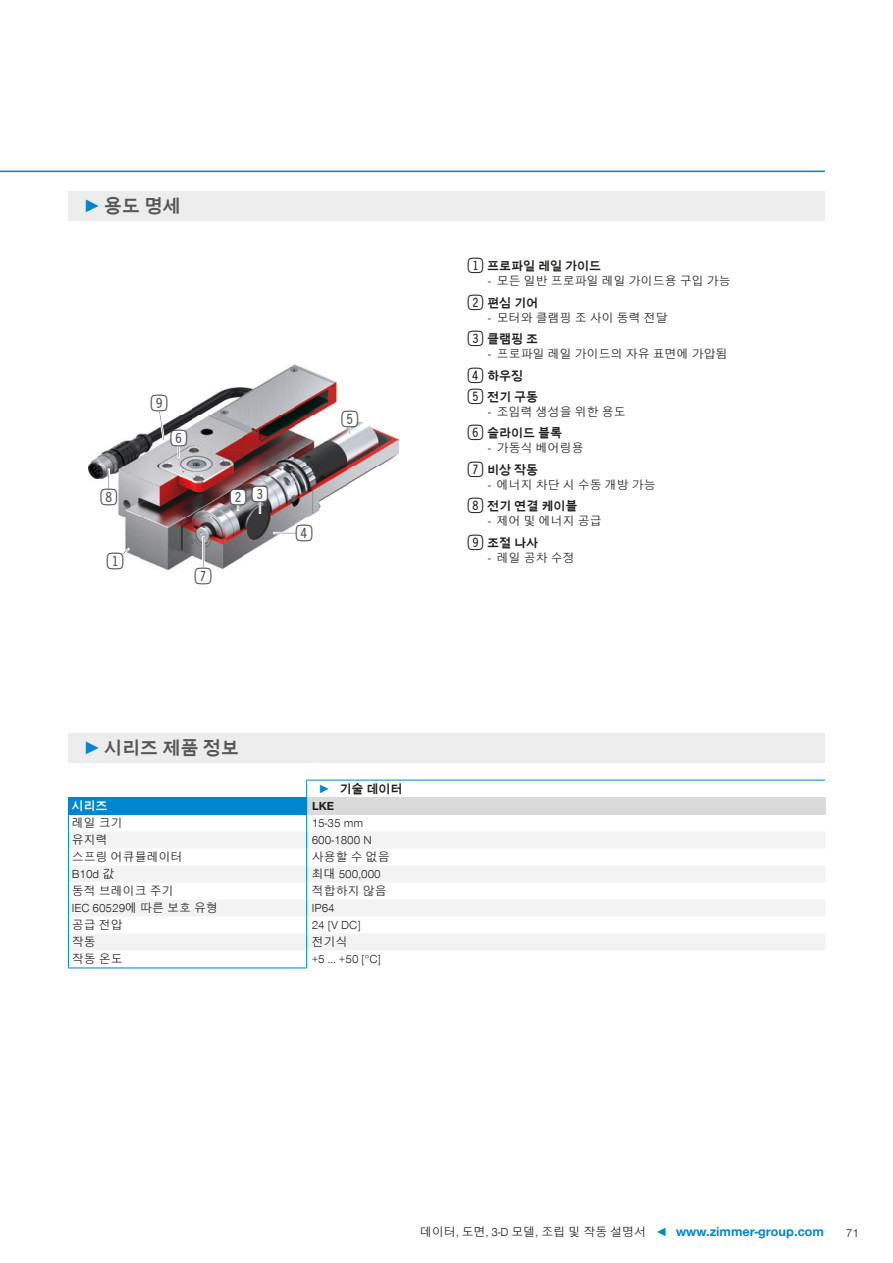
<style>
.page{position:relative;width:893px;height:1263px;background:#fff}
.page>*{position:absolute;margin:0;border:0;box-sizing:border-box;transform-origin:0 0}
.t1{font:27.6px "Double Digits Super Square";color:#4f4e52}
.t2{font:700 18px "Zimmer Group Sans Global";color:#575756}
.t3{font:300 12px/21.5px "Zimmer Group Sans Global";color:#1d1d1b}
.t4{font:700 12px "Zimmer Group Sans Global";color:#1d1d1b}
.t5{font:700 12px "Zimmer Group Sans Global";color:#fff}
.s1{font-family:"Zimmer Group Sans";color:#0086ce}
.s2{color:#0086ce}
.s3{font-family:"Double Digits Super Square";font-weight:400;font-size:25.5px}
.s4{font-weight:700}
.s5{font-weight:700;font-size:13.5px;color:#0086ce}
</style>
<div class="page">
<img style="left:89px;top:364px;width:310px;height:205px">
<svg style="left:121px;top:548px;width:9px;height:7px"></svg>
<div style="left:107px;top:553px;width:16px;height:15px;background:#fff;border-radius:50%"></div>
<div style="left:252px;top:486px;width:16px;height:16px;background:#fff;border-radius:50%"></div>
<svg style="left:259px;top:502px;width:2px;height:12px"></svg>
<div style="left:230px;top:490px;width:16px;height:15px;background:#fff;border-radius:50%"></div>
<svg style="left:237px;top:505px;width:2px;height:6px"></svg>
<div style="left:297px;top:525px;width:15px;height:16px;background:#fff;border-radius:50%"></div>
<div style="left:274px;top:532px;width:23px;height:2px;border:1px solid #fff"></div>
<div style="left:342px;top:412px;width:16px;height:15px;background:#fff;border-radius:50%"></div>
<svg style="left:349px;top:427px;width:2px;height:8px"></svg>
<div style="left:150px;top:396px;width:16px;height:16px;background:#fff;border-radius:50%"></div>
<svg style="left:158px;top:410px;width:7px;height:31px"></svg>
<div style="left:101px;top:489px;width:16px;height:16px;background:#fff;border-radius:50%"></div>
<div style="left:108px;top:469px;width:2px;height:20px;border:1px solid #fff"></div>
<div style="left:196px;top:568px;width:15px;height:15px;background:#fff;border-radius:50%"></div>
<div style="left:202px;top:536px;width:2px;height:32px;border:1px solid #fff"></div>
<div style="left:171px;top:430px;width:15px;height:16px;background:#fff;border-radius:50%"></div>
<svg style="left:178px;top:446px;width:2px;height:12px"></svg>
<hr style="left:0;top:171px;width:825px;height:1px;background:#0086ce">
<div style="left:68px;top:191px;width:757px;height:30px;background:#ededed"></div>
<div style="left:68px;top:733px;width:757px;height:30px;background:#ededed"></div>
<hr style="left:306px;top:780px;width:519px;height:1px;background:#0086ce">
<div style="left:68px;top:797px;width:239px;height:17px;background:#0086ce"></div>
<div style="left:307px;top:797px;width:518px;height:17px;background:#dadada"></div>
<svg style="left:69px;top:831px;width:756px;height:119px;fill:#f3f3f3"></svg>
<hr style="left:68px;top:967px;width:239px;height:1px;background:#0086ce">
<hr style="left:68px;top:814px;width:239px;height:1px;background:#0086ce">
<svg style="left:68px;top:815px;width:1px;height:152px"></svg>
<svg style="left:306px;top:780px;width:1px;height:187px"></svg>
<h2 class="t2" style="left:83px;top:195px;width:99px"><span class="s1">►</span> 용도 명세</h2>
<h1 class="t1" style="left:101px;top:485px;width:23px">8</h1>
<h1 class="t1" style="left:107px;top:549px;width:23px">1</h1>
<h1 class="t1" style="left:151px;top:391px;width:23px">9</h1>
<h1 class="t1" style="left:170px;top:426px;width:23px">6</h1>
<h1 class="t1" style="left:230px;top:484px;width:45px">23</h1>
<h1 class="t1" style="left:195px;top:564px;width:23px">7</h1>
<h1 class="t1" style="left:296px;top:521px;width:23px">4</h1>
<h1 class="t1" style="left:342px;top:407px;width:23px">5</h1>
<h2 class="t2" style="left:83px;top:738px;width:158px"><span class="s1">►</span> 시리즈 제품 정보</h2>
<p class="t4" style="left:319px;top:781px;width:86px"><span class="s2">►</span> 기술 데이터</p>
<p class="t5" style="left:72px;top:798px;width:37px">시리즈</p>
<p class="t4" style="left:312px;top:798px;width:24px">LKE</p>
<p class="t3" style="left:72px;top:812px;width:52px">레일 크기</p>
<p class="t3" style="left:312px;top:812px;width:53px">15-35 mm</p>
<p class="t3" style="left:72px;top:829px;width:37px">유지력</p>
<p class="t3" style="left:312px;top:829px;width:61px">600-1800 N</p>
<p class="t3" style="left:72px;top:846px;width:112px">스프링 어큐뮬레이터</p>
<p class="t3" style="left:312px;top:846px;width:79px">사용할 수 없음</p>
<p class="t3" style="left:72px;top:863px;width:44px">B10d 값</p>
<p class="t3" style="left:312px;top:863px;width:71px">최대 500,000</p>
<p class="t3" style="left:72px;top:880px;width:103px">동적 브레이크 주기</p>
<p class="t3" style="left:312px;top:880px;width:76px">적합하지 않음</p>
<p class="t3" style="left:72px;top:897px;width:148px">IEC 60529에 따른 보호 유형</p>
<p class="t3" style="left:312px;top:897px;width:25px">IP64</p>
<p class="t3" style="left:72px;top:914px;width:52px">공급 전압</p>
<p class="t3" style="left:312px;top:914px;width:50px">24 [V DC]</p>
<p class="t3" style="left:72px;top:931px;width:25px">작동</p>
<p class="t3" style="left:312px;top:931px;width:37px">전기식</p>
<p class="t3" style="left:72px;top:948px;width:52px">작동 온도</p>
<p class="t3" style="left:312px;top:948px;width:71px">+5 ... +50 [°C]</p>
<p class="t4" style="left:468px;top:259px;width:135px"><span class="s3">1</span>프로파일 레일 가이드</p>
<p class="t3" style="left:468px;top:271px;width:264px;text-indent:20px">- 모든 일반 프로파일 레일 가이드용 구입 가능<br><span class="s3">2</span><span class="s4">편심 기어</span></p>
<p class="t3" style="left:468px;top:307px;width:201px;text-indent:20px">- 모터와 클램핑 조 사이 동력 전달<br><span class="s3">3</span><span class="s4">클램핑 조</span></p>
<p class="t3" style="left:468px;top:343px;width:261px;text-indent:20px">- 프로파일 레일 가이드의 자유 표면에 가압됨<br><span class="s3">4</span><span class="s4">하우징<br></span><span class="s3">5</span><span class="s4">전기 구동</span></p>
<p class="t3" style="left:468px;top:401px;width:159px;text-indent:20px">- 조임력 생성을 위한 용도<br><span class="s3">6</span><span class="s4">슬라이드 블록</span></p>
<p class="t3" style="left:468px;top:437px;width:117px;text-indent:20px">- 가동식 베어링용<br><span class="s3">7</span><span class="s4">비상 작동</span></p>
<p class="t3" style="left:468px;top:474px;width:189px;text-indent:20px">- 에너지 차단 시 수동 개방 가능<br><span class="s3">8</span><span class="s4">전기 연결 케이블</span></p>
<p class="t3" style="left:468px;top:510px;width:135px;text-indent:20px">- 제어 및 에너지 공급<br><span class="s3">9</span><span class="s4">조절 나사</span></p>
<p class="t3" style="left:488px;top:547px;width:88px">- 레일 공차 수정</p>
<p class="t3" style="left:420px;top:1221px;width:405px">데이터, 도면, 3-D 모델, 조립 및 작동 설명서 <span class="s2">◄</span> <span class="s5">www.zimmer-group.com</span></p>
<p class="t3" style="left:846px;top:1222px;width:15px">71</p>
</div>
